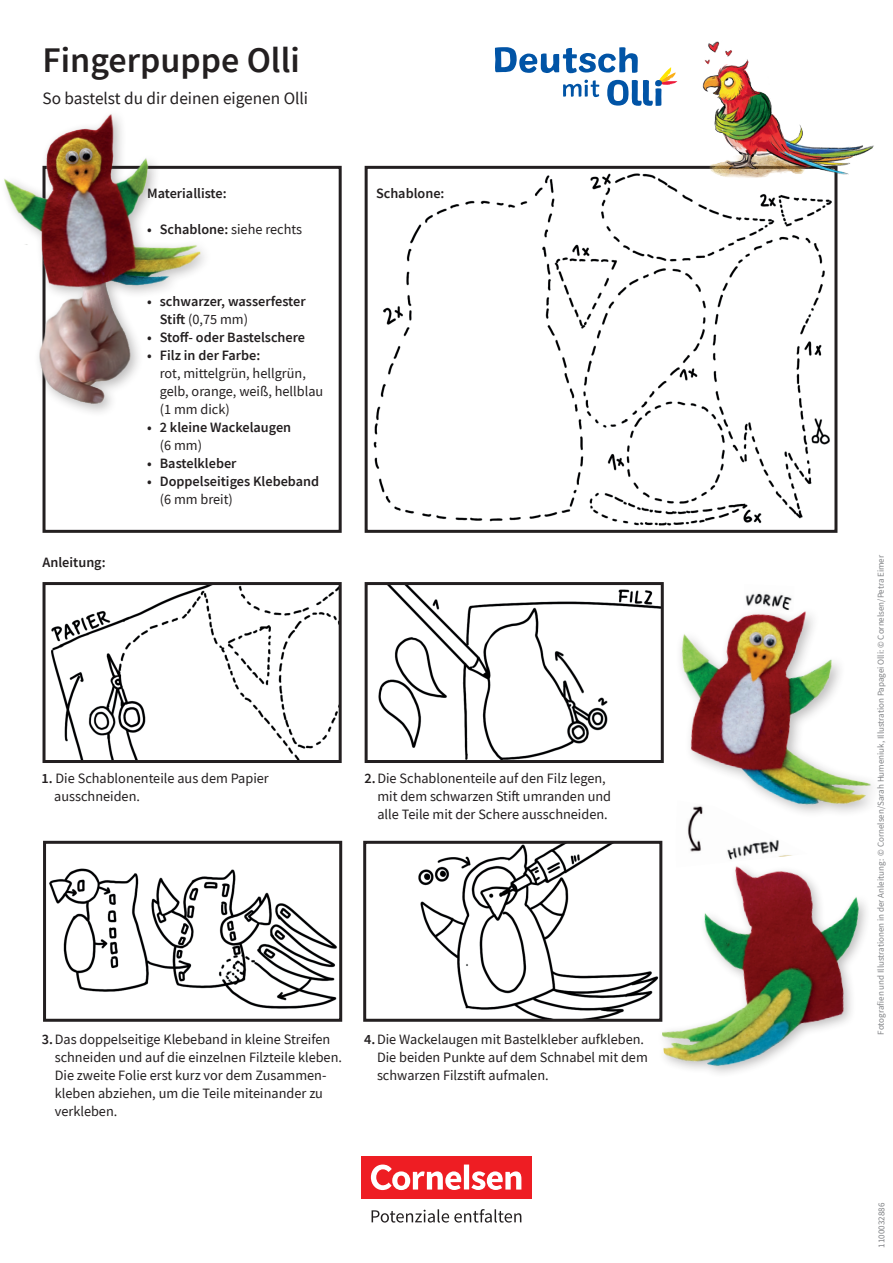
<style>
.page{position:relative;width:893px;height:1263px;background:#fff}
.page>*{position:absolute;margin:0;border:0;box-sizing:border-box;transform-origin:0 0}
.t1{font:600 36px "CV Source Sans";color:#231f20}
.t2{font:17.25px "CV Source Sans";color:#231f20}
.t3{font:14.25px/18px "CV Source Sans";color:#231f20}
.t4{font:600 14.25px/18px "CV Source Sans";color:#231f20}
.t5{font:9px "CV Source Sans";color:#808285}
.s1{font-weight:400}
.s2{font-weight:600}
</style>
<div class="page">
<div style="left:361px;top:1157px;width:170px;height:42px;background:#ee1d23"></div>
<svg style="left:371px;top:1164px;width:150px;height:26px"></svg>
<svg style="left:372px;top:1209px;width:149px;height:13px"></svg>
<img style="left:662px;top:844px;width:204px;height:229px">
<div style="left:43px;top:166px;width:299px;height:367px;border:3px solid #231f20"></div>
<img style="left:51px;top:586px;width:287px;height:173px">
<div style="left:43px;top:582px;width:299px;height:181px;border:3px solid #231f20"></div>
<img style="left:378px;top:586px;width:249px;height:173px">
<div style="left:365px;top:582px;width:299px;height:181px;border:3px solid #231f20"></div>
<img style="left:49px;top:868px;width:288px;height:141px">
<div style="left:43px;top:841px;width:299px;height:181px;border:3px solid #231f20"></div>
<img style="left:373px;top:173px;width:457px;height:353px">
<div style="left:365px;top:166px;width:472px;height:367px;border:3px solid #231f20"></div>
<img style="left:418px;top:845px;width:240px;height:173px">
<div style="left:363px;top:841px;width:299px;height:181px;border:3px solid #231f20"></div>
<img style="left:675px;top:833px;width:133px;height:34px">
<img style="left:627px;top:582px;width:246px;height:251px">
<img style="left:662px;top:41px;width:212px;height:165px">
<div style="left:0;top:108px;width:213px;height:310px;background:#fff"></div>
<img style="left:4px;top:114px;width:198px;height:315px">
<svg style="left:495px;top:41px;width:184px;height:65px"></svg>
<h1 class="t1" style="left:43px;top:36px;width:259px">Fingerpuppe Olli</h1>
<p class="t2" style="left:43px;top:88px;width:267px">So bastelst du dir deinen eigenen Olli</p>
<p class="t4" style="left:147px;top:184px;width:81px">Materialliste:</p>
<p class="t4" style="left:147px;top:220px;width:157px">• Schablone: <span class="s1">siehe rechts</span></p>
<p class="t4" style="left:43px;top:553px;width:65px">Anleitung:</p>
<p class="t4" style="left:160px;top:292px;width:147px;text-indent:-13px">• schwarzer, wasserfester<br>Stift <span class="s1">(0,75 mm)</span></p>
<p class="t4" style="left:147px;top:328px;width:160px">• Stoff- oder Bastelschere</p>
<p class="t4" style="left:147px;top:346px;width:115px">• Filz in der Farbe:</p>
<p class="t3" style="left:160px;top:364px;width:165px">rot, mittelgrün, hellgrün, gelb, orange, weiß, hellblau (1 mm dick)</p>
<p class="t4" style="left:147px;top:418px;width:146px">• 2 kleine Wackelaugen</p>
<p class="t3" style="left:160px;top:436px;width:44px">(6 mm)</p>
<p class="t4" style="left:147px;top:454px;width:91px">• Bastelkleber</p>
<p class="t4" style="left:147px;top:472px;width:174px">• Doppelseitiges Klebeband</p>
<p class="t3" style="left:160px;top:490px;width:75px">(6 mm breit)</p>
<p class="t4" style="left:376px;top:184px;width:70px">Schablone:</p>
<p class="t3" style="left:54px;top:769px;width:216px;text-indent:-13px"><span class="s2">1.</span> Die Schablonenteile aus dem Papier ausschneiden.</p>
<p class="t3" style="left:377px;top:769px;width:235px;text-indent:-13px"><span class="s2">2.</span>Die Schablonenteile auf den Filz legen, mit dem schwarzen Stift umranden und alle Teile mit der Schere ausschneiden.</p>
<p class="t3" style="left:55px;top:1030px;width:289px;text-indent:-13px"><span class="s2">3.</span>Das doppelseitige Klebeband in kleine Streifen schneiden und auf die einzelnen Filzteile kleben.<br>Die zweite Folie erst kurz vor dem Zusammen&shy;kleben abziehen, um die Teile miteinander zu verkleben.</p>
<p class="t3" style="left:377px;top:1030px;width:272px;text-indent:-13px"><span class="s2">4.</span>Die Wackelaugen mit Bastelkleber aufkleben.<br>Die beiden Punkte auf dem Schnabel mit dem schwarzen Filzstift aufmalen.</p>
<p class="t5" style="left:875px;top:1035px;width:481px;rotate:-90deg">Fotografien und Illustrationen in der Anleitung: © Cornelsen/Sarah Humeniuk, Illustration Papagei Olli: © Cornelsen/Petra Eimer</p>
<p class="t5" style="left:876px;top:1247px;width:46px;rotate:-90deg">1100032886</p>
</div>
